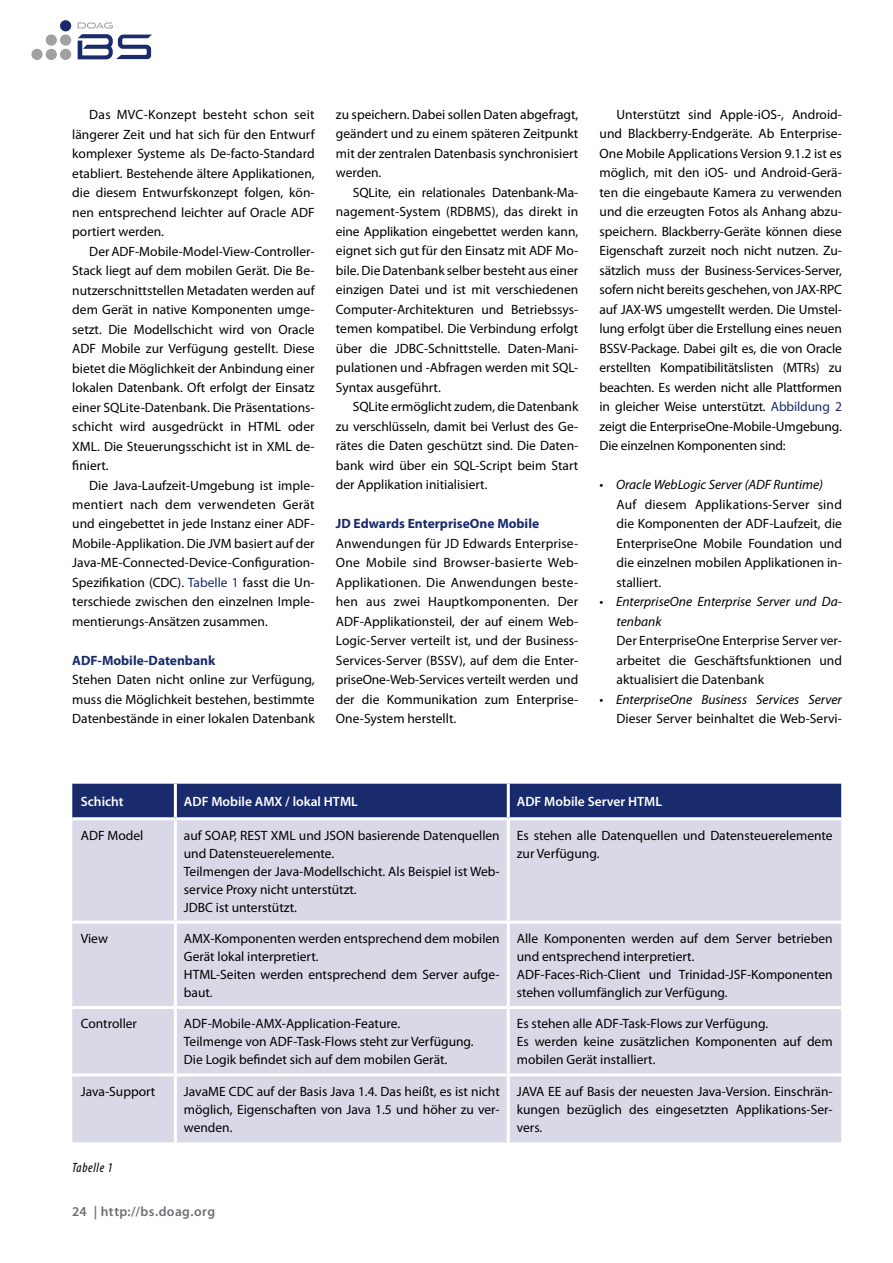
<style>
.page{position:relative;width:893px;height:1263px;background:#fff}
.page>*{position:absolute;margin:0;border:0;box-sizing:border-box;transform-origin:0 0}
.t1{font:13.5px/19.5px "Myriad Pro";color:#000;text-align:justify}
.t2{font:italic 13.5px/19.5px "Myriad Pro";color:#000}
.t3{font:700 13.5px "Myriad Pro";color:#192b6c}
.t4{font:600 13.5px "Myriad Pro";color:#fff}
.t5{font:600 13.5px "Myriad Pro";letter-spacing:.03em;color:#6d6e71}
.t6{font:italic condensed 13.5px "Myriad Pro";letter-spacing:.05em;color:#000}
.s1{color:#192b6c}
</style>
<div class="page">
<div style="left:60px;top:49px;width:11px;height:11px;background:#a1a1a4;border-radius:50%"></div>
<div style="left:60px;top:20px;width:11px;height:11px;background:#192b6c;border-radius:50%"></div>
<div style="left:46px;top:34px;width:11px;height:12px;background:#a1a1a4;border-radius:50%"></div>
<div style="left:60px;top:34px;width:11px;height:12px;background:#a1a1a4;border-radius:50%"></div>
<div style="left:31px;top:49px;width:12px;height:11px;background:#a1a1a4;border-radius:50%"></div>
<div style="left:46px;top:49px;width:11px;height:11px;background:#a1a1a4;border-radius:50%"></div>
<svg style="left:78px;top:22px;width:74px;height:37px"></svg>
<div style="left:72px;top:784px;width:769px;height:33px;background:#192b6c"></div>
<div style="left:72px;top:820px;width:769px;height:322px;background:#d9d8e6"></div>
<hr style="left:174px;top:784px;width:3px;height:33px;background:#fff">
<hr style="left:507px;top:784px;width:3px;height:33px;background:#fff">
<hr style="left:174px;top:820px;width:3px;height:101px;background:#fff">
<hr style="left:507px;top:820px;width:3px;height:101px;background:#fff">
<hr style="left:72px;top:921px;width:103px;height:3px;background:#fff">
<hr style="left:175px;top:921px;width:333px;height:3px;background:#fff">
<hr style="left:174px;top:924px;width:3px;height:82px;background:#fff">
<hr style="left:508px;top:921px;width:333px;height:3px;background:#fff">
<hr style="left:507px;top:924px;width:3px;height:82px;background:#fff">
<hr style="left:72px;top:1006px;width:103px;height:3px;background:#fff">
<hr style="left:175px;top:1006px;width:333px;height:3px;background:#fff">
<hr style="left:174px;top:1009px;width:3px;height:64px;background:#fff">
<hr style="left:508px;top:1006px;width:333px;height:3px;background:#fff">
<hr style="left:507px;top:1009px;width:3px;height:64px;background:#fff">
<hr style="left:72px;top:1073px;width:103px;height:3px;background:#fff">
<hr style="left:175px;top:1073px;width:333px;height:3px;background:#fff">
<hr style="left:174px;top:1076px;width:3px;height:66px;background:#fff">
<hr style="left:508px;top:1073px;width:333px;height:3px;background:#fff">
<hr style="left:507px;top:1076px;width:3px;height:66px;background:#fff">
<p class="t1" style="left:72px;top:105px;width:244px;text-indent:17px">Das MVC-Konzept besteht schon seit längerer Zeit und hat sich für den Entwurf komplexer Systeme als De-facto-Standard etabliert. Bestehende ältere Applikationen, die diesem Entwurfskonzept folgen, kön&shy;nen entsprechend leichter auf Oracle ADF portiert werden.</p>
<p class="t1" style="left:72px;top:241px;width:244px;text-indent:17px">Der ADF-Mobile-Model-View-Controller-Stack liegt auf dem mobilen Gerät. Die Be&shy;nutzerschnittstellen Metadaten werden auf dem Gerät in native Komponenten umge&shy;setzt. Die Modellschicht wird von Oracle ADF Mobile zur Verfügung gestellt. Diese bietet die Möglichkeit der Anbindung einer lokalen Datenbank. Oft erfolgt der Einsatz einer SQLite-Datenbank. Die Präsentations&shy;schicht wird ausgedrückt in HTML oder XML. Die Steuerungsschicht ist in XML de&shy;finiert.</p>
<p class="t1" style="left:72px;top:475px;width:244px;text-indent:17px">Die Java-Laufzeit-Umgebung ist imple&shy;mentiert nach dem verwendeten Gerät und eingebettet in jede Instanz einer ADF-Mobile-Applikation. Die JVM basiert auf der Java-ME-Connected-Device-Configuration-Spezifikation (CDC). <span class="s1">Tabelle 1</span> fasst die Un&shy;terschiede zwischen den einzelnen Imple&shy;mentierungs-Ansätzen zusammen.</p>
<p class="t3" style="left:72px;top:652px;width:145px">ADF-Mobile-Datenbank</p>
<p class="t1" style="left:72px;top:670px;width:244px">Stehen Daten nicht online zur Verfügung, muss die Möglichkeit bestehen, bestimmte Datenbestände in einer lokalen Datenbank</p>
<p class="t1" style="left:336px;top:104px;width:244px">zu speichern. Dabei sollen Daten abgefragt, geändert und zu einem späteren Zeitpunkt mit der zentralen Datenbasis synchronisiert werden.</p>
<p class="t1" style="left:336px;top:182px;width:244px;text-indent:17px">SQLite, ein relationales Datenbank-Ma&shy;nagement-System (RDBMS), das direkt in eine Applikation eingebettet werden kann, eignet sich gut für den Einsatz mit ADF Mo&shy;bile. Die Datenbank selber besteht aus einer einzigen Datei und ist mit verschiedenen Computer-Architekturen und Betriebssys&shy;temen kompatibel. Die Verbindung erfolgt über die JDBC-Schnittstelle. Daten-Mani&shy;pulationen und -Abfragen werden mit SQL-Syntax ausgeführt.</p>
<p class="t1" style="left:336px;top:397px;width:244px;text-indent:17px">SQLite ermöglicht zudem, die Datenbank zu verschlüsseln, damit bei Verlust des Ge&shy;rätes die Daten geschützt sind. Die Daten&shy;bank wird über ein SQL-Script beim Start der Applikation initialisiert.</p>
<p class="t3" style="left:336px;top:515px;width:205px">JD Edwards EnterpriseOne Mobile</p>
<p class="t1" style="left:336px;top:533px;width:244px">Anwendungen für JD Edwards Enterprise-One Mobile sind Browser-basierte Web-Applikationen. Die Anwendungen beste&shy;hen aus zwei Hauptkomponenten. Der ADF-Applikationsteil, der auf einem Web-Logic-Server verteilt ist, und der Business-Services-Server (BSSV), auf dem die Enter&shy;priseOne-Web-Services verteilt werden und der die Kommunikation zum Enterprise-One-System herstellt.</p>
<p class="t1" style="left:600px;top:104px;width:244px;text-indent:17px">Unterstützt sind Apple-iOS-, Android&shy;und Blackberry-Endgeräte. Ab Enterprise-One Mobile Applications Version 9.1.2 ist es möglich, mit den iOS- und Android-Gerä&shy;ten die eingebaute Kamera zu verwenden und die erzeugten Fotos als Anhang abzu&shy;speichern. Blackberry-Geräte können diese Eigenschaft zurzeit noch nicht nutzen. Zu&shy;sätzlich muss der Business-Services-Server, sofern nicht bereits geschehen, von JAX-RPC auf JAX-WS umgestellt werden. Die Umstel&shy;lung erfolgt über die Erstellung eines neuen BSSV-Package. Dabei gilt es, die von Oracle erstellten Kompatibilitätslisten (MTRs) zu beachten. Es werden nicht alle Plattformen in gleicher Weise unterstützt. <span class="s1">Abbildung 2 </span>zeigt die EnterpriseOne-Mobile-Umgebung.<br>Die einzelnen Komponenten sind:</p>
<p class="t2" style="left:600px;top:475px;width:225px">• Oracle WebLogic Server (ADF Runtime)</p>
<p class="t1" style="left:617px;top:494px;width:227px">Auf diesem Applikations-Server sind die Komponenten der ADF-Laufzeit, die EnterpriseOne Mobile Foundation und die einzelnen mobilen Applikationen in&shy;stalliert.</p>
<p class="t2" style="left:617px;top:592px;width:227px;text-indent:-17px">• EnterpriseOne Enterprise Server und Da&shy;tenbank</p>
<p class="t1" style="left:617px;top:631px;width:227px">Der EnterpriseOne Enterprise Server ver&shy;arbeitet die Geschäftsfunktionen und aktualisiert die Datenbank</p>
<p class="t2" style="left:600px;top:689px;width:244px">• EnterpriseOne Business Services Server</p>
<p class="t1" style="left:617px;top:709px;width:227px">Dieser Server beinhaltet die Web-Servi-</p>
<p class="t4" style="left:81px;top:793px;width:44px">Schicht</p>
<p class="t4" style="left:184px;top:793px;width:175px">ADF Mobile AMX / lokal HTML</p>
<p class="t4" style="left:517px;top:793px;width:147px">ADF Mobile Server HTML</p>
<p class="t1" style="left:81px;top:825px;width:64px">ADF Model</p>
<p class="t1" style="left:184px;top:826px;width:317px;line-height:18px;text-align:left">auf SOAP, REST XML und JSON basierende Datenquellen und Datensteuerelemente.<br>Teilmengen der Java-Modellschicht. Als Beispiel ist Web&shy;service Proxy nicht unterstützt.<br>JDBC ist unterstützt.</p>
<p class="t1" style="left:517px;top:826px;width:317px;line-height:18px">Es stehen alle Datenquellen und Datensteuerelemente zur Verfügung.</p>
<p class="t1" style="left:81px;top:928px;width:29px">View</p>
<p class="t1" style="left:184px;top:929px;width:317px;line-height:18px;text-align:left">AMX-Komponenten werden entsprechend dem mobilen Gerät lokal interpretiert.<br>HTML-Seiten werden entsprechend dem Server aufge&shy;baut.</p>
<p class="t1" style="left:517px;top:929px;width:317px;line-height:18px;text-align:left">Alle Komponenten werden auf dem Server betrieben und entsprechend interpretiert.<br>ADF-Faces-Rich-Client und Trinidad-JSF-Komponenten stehen vollumfänglich zur Verfügung.</p>
<p class="t1" style="left:81px;top:1014px;width:58px">Controller</p>
<p class="t1" style="left:184px;top:1014px;width:291px;line-height:18px;text-align:left">ADF-Mobile-AMX-Application-Feature.<br>Teilmenge von ADF-Task-Flows steht zur Verfügung.<br>Die Logik befindet sich auf dem mobilen Gerät.</p>
<p class="t1" style="left:517px;top:1014px;width:317px;line-height:18px;text-align:left">Es stehen alle ADF-Task-Flows zur Verfügung.<br>Es werden keine zusätzlichen Komponenten auf dem mobilen Gerät installiert.</p>
<p class="t1" style="left:81px;top:1081px;width:76px">Java-Support</p>
<p class="t1" style="left:184px;top:1082px;width:317px;line-height:18px">JavaME CDC auf der Basis Java 1.4. Das heißt, es ist nicht möglich, Eigenschaften von Java 1.5 und höher zu ver&shy;wenden.</p>
<p class="t1" style="left:517px;top:1082px;width:317px;line-height:18px">JAVA EE auf Basis der neuesten Java-Version. Einschrän&shy;kungen bezüglich des eingesetzten Applikations-Ser&shy;vers.</p>
<p class="t6" style="left:72px;top:1159px;width:42px">Tabelle 1</p>
<p class="t5" style="left:72px;top:1203px;width:144px">24 | http://bs.doag.org</p>
</div>
